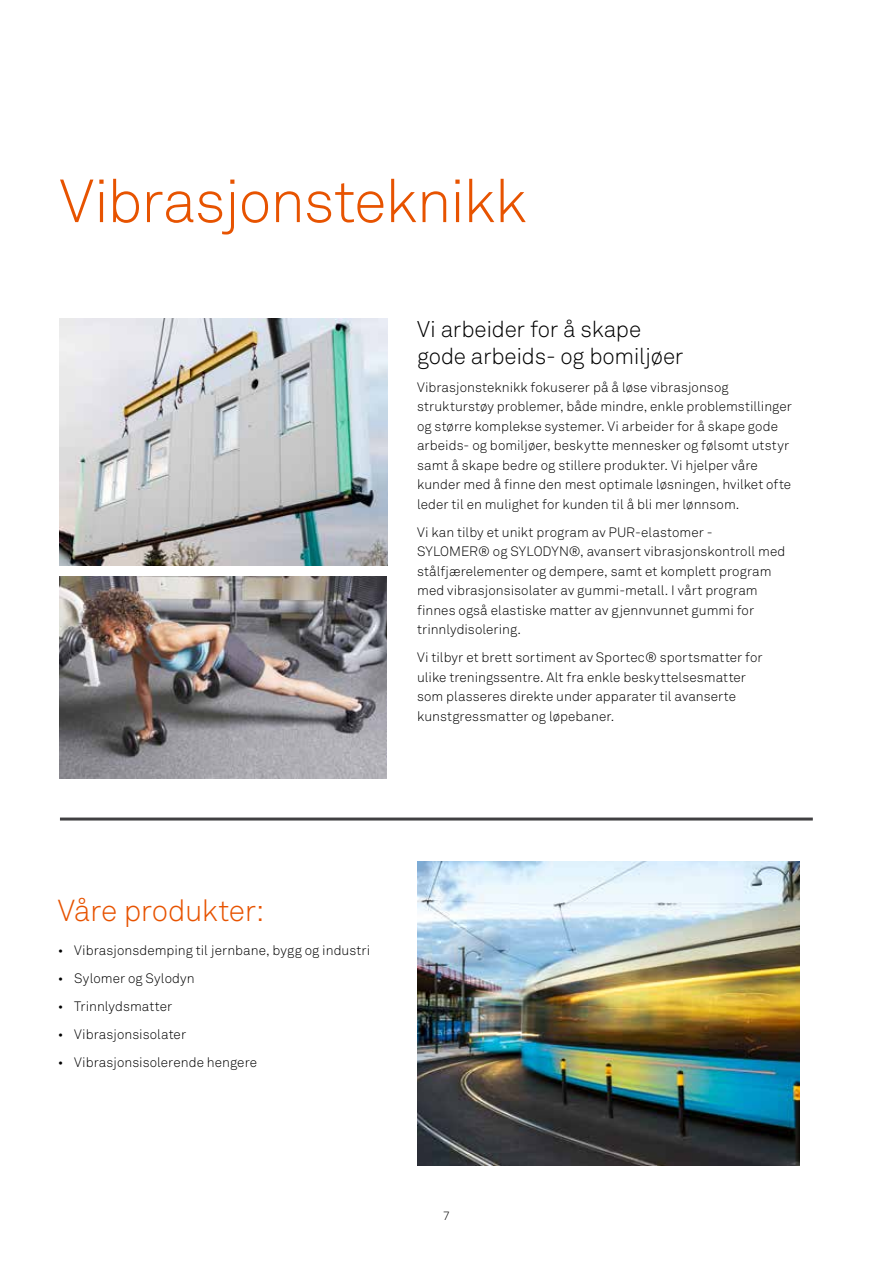
<style>
.page{position:relative;width:893px;height:1263px;background:#fff}
.page>*{position:absolute;margin:0;border:0;box-sizing:border-box;transform-origin:0 0}
.t1{font:60px "Akkurat Light Pro";letter-spacing:-.02em;color:#e75300}
.t2{font:30px "Akkurat Light Pro";letter-spacing:-.015em;color:#e75300}
.t3{font:22.5px/27px "Akkurat Light Pro";letter-spacing:-.01em;color:#000}
.t4{font:13.5px/19.5px "Akkurat Light Pro";letter-spacing:.005em;color:#000}
.t5{font:12px "Akkurat Light Pro";color:#000}
</style>
<div class="page">
<img style="left:60px;top:576px;width:327px;height:202px">
<img style="left:60px;top:319px;width:327px;height:247px">
<img style="left:417px;top:861px;width:383px;height:304px">
<hr style="left:60px;top:817px;width:753px;height:3px;background:#414042">
<h1 class="t1" style="left:60px;top:166px;width:469px">Vibrasjonsteknikk</h1>
<h3 class="t3" style="left:417px;top:316px;width:268px">Vi arbeider for å skape gode arbeids- og bomiljøer</h3>
<p class="t4" style="left:417px;top:378px;width:376px">Vibrasjonsteknikk fokuserer på å løse vibrasjonsog strukturstøy problemer, både mindre, enkle problemstillinger og større komplekse systemer. Vi arbeider for å skape gode arbeids- og bomiljøer, beskytte mennesker og følsomt utstyr samt å skape bedre og stillere produkter. Vi hjelper våre kunder med å finne den mest optimale løsningen, hvilket ofte leder til en mulighet for kunden til å bli mer lønnsom.</p>
<p class="t4" style="left:417px;top:523px;width:370px">Vi kan tilby et unikt program av PUR-elastomer - SYLOMER® og SYLODYN®, avansert vibrasjonskontroll med stålfjærelementer og dempere, samt et komplett program med vibrasjonsisolater av gummi-metall. I vårt program finnes også elastiske matter av gjennvunnet gummi for trinnlydisolering.</p>
<p class="t4" style="left:417px;top:648px;width:347px">Vi tilbyr et brett sortiment av Sportec® sportsmatter for ulike treningssentre. Alt fra enkle beskyttelsesmatter som plasseres direkte under apparater til avanserte kunstgressmatter og løpebaner.</p>
<h2 class="t2" style="left:58px;top:893px;width:208px">Våre produkter:</h2>
<p class="t4" style="left:58px;top:940px;width:314px">• Vibrasjonsdemping til jernbane, bygg og industri</p>
<p class="t4" style="left:58px;top:968px;width:138px">• Sylomer og Sylodyn</p>
<p class="t4" style="left:58px;top:996px;width:116px">• Trinnlydsmatter</p>
<p class="t4" style="left:58px;top:1024px;width:130px">• Vibrasjonsisolater</p>
<p class="t4" style="left:58px;top:1052px;width:201px">• Vibrasjonsisolerende hengere</p>
<p class="t5" style="left:443px;top:1209px;width:8px">7</p>
</div>
